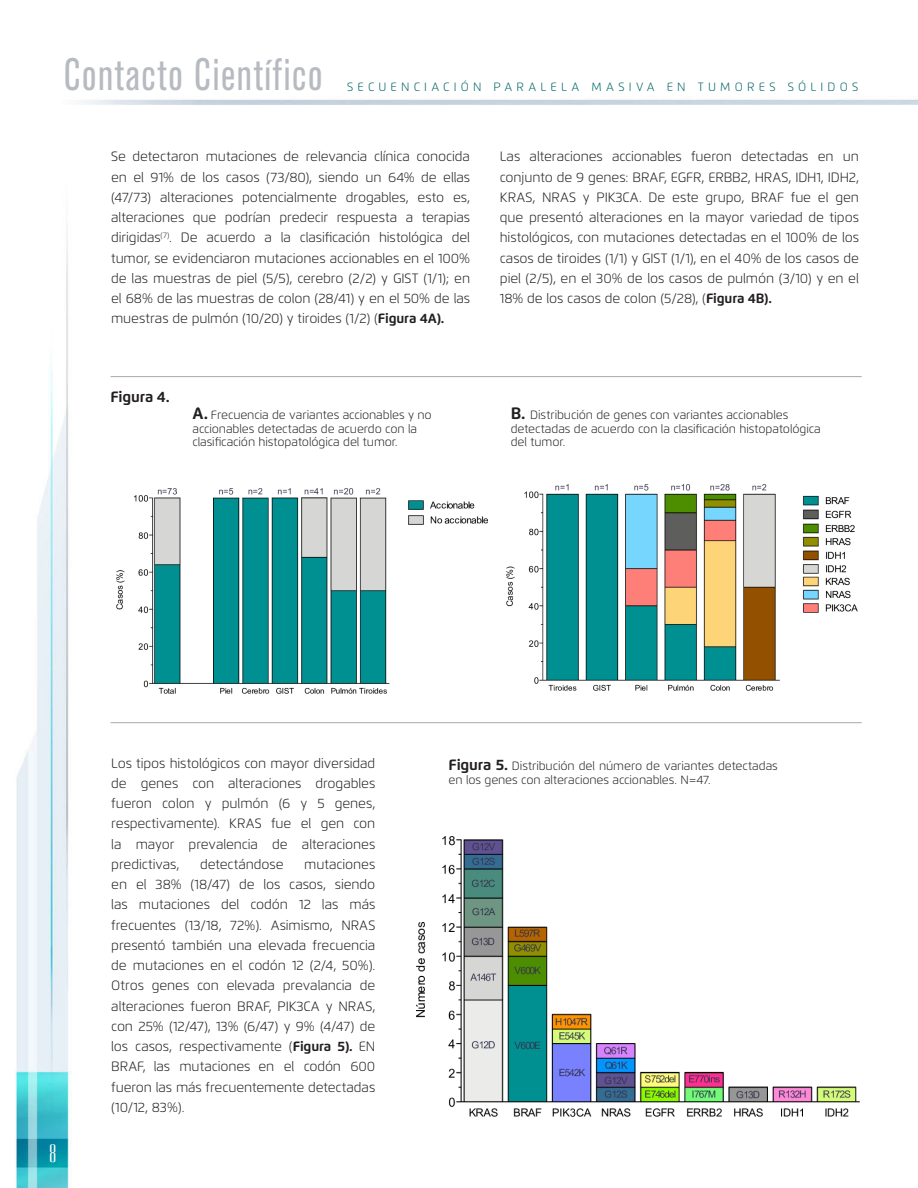
<style>
.page{position:relative;width:918px;height:1188px;background:#fff}
.page>*{position:absolute;margin:0;border:0;box-sizing:border-box;transform-origin:0 0}
.t1{font:condensed 45px "Akzidenz Grotesk BQ";letter-spacing:.04em;color:#b7bac0;scale:.9 1}
.t2{font:21px "Ultra Condensed Sans Serif";color:#fff}
.pie_fotos{font:700 15px "Flexo";letter-spacing:-.01em;color:#231f20}
.TEXTO_GENERAL_FLEXO{font:300 13.5px/20.2px "Flexo";letter-spacing:-.01em;color:#231f20;text-align:justify}
.pie_fotos-2{font:300 12px/13.5px "Flexo";letter-spacing:-.01em;color:#231f20}
.t3{font:300 12px "Flexo";letter-spacing:.35em;color:#006669}
.s1{font-weight:700}
.s2{font-weight:700;font-size:16.5px}
.s3{font-weight:700;font-size:15px}
</style>
<div class="page">
<img style="left:15px;top:99px;width:903px;height:1089px">
<hr style="left:111px;top:376px;width:751px;height:1px;background:#b5b0ad">
<hr style="left:111px;top:722px;width:751px;height:1px;background:#b5b0ad">
<div style="left:111px;top:466px;width:749px;height:246px;background:#fff"></div>
<img style="left:116px;top:488px;width:372px;height:205px">
<img style="left:506px;top:484px;width:351px;height:207px">
<img style="left:417px;top:837px;width:442px;height:279px">
<h1 class="t1" style="left:64px;top:49px;width:289px">Contacto Científico</h1>
<p class="t3" style="left:347px;top:80px;width:513px">SECUENCIACIÓN PARALELA MASIVA EN TUMORES SÓLIDOS</p>
<p class="TEXTO_GENERAL_FLEXO" style="left:111px;top:147px;width:361px">Se detectaron mutaciones de relevancia clínica conocida en el 91% de los casos (73/80), siendo un 64% de ellas (47/73) alteraciones potencialmente drogables, esto es, alteraciones que podrían predecir respuesta a terapias dirigidas<sup>(7)</sup>. De acuerdo a la clasificación histológica del tumor, se evidenciaron mutaciones accionables en el 100% de las muestras de piel (5/5), cerebro (2/2) y GIST (1/1); en el 68% de las muestras de colon (28/41) y en el 50% de las muestras de pulmón (10/20) y tiroides (1/2) (<span class="s1">Figura 4A).</span></p>
<p class="TEXTO_GENERAL_FLEXO" style="left:500px;top:147px;width:361px">Las alteraciones accionables fueron detectadas en un conjunto de 9 genes: BRAF, EGFR, ERBB2, HRAS, IDH1, IDH2, KRAS, NRAS y PIK3CA. De este grupo, BRAF fue el gen que presentó alteraciones en la mayor variedad de tipos histológicos, con mutaciones detectadas en el 100% de los casos de tiroides (1/1) y GIST (1/1), en el 40% de los casos de piel (2/5), en el 30% de los casos de pulmón (3/10) y en el 18% de los casos de colon (5/28), (<span class="s1">Figura 4B).</span></p>
<p class="pie_fotos" style="left:111px;top:387px;width:61px">Figura 4.</p>
<p class="pie_fotos-2" style="left:193px;top:408px;width:241px"><span class="s2">A.</span> Frecuencia de variantes accionables y no accionables detectadas de acuerdo con la clasificación histopatológica del tumor.</p>
<p class="pie_fotos-2" style="left:511px;top:408px;width:312px"><span class="s2">B.</span> Distribución de genes con variantes accionables detectadas de acuerdo con la clasificación histopatológica del tumor.</p>
<h2 class="t2" style="left:49px;top:1140px;width:9px">8</h2>
<p class="TEXTO_GENERAL_FLEXO" style="left:111px;top:753px;width:266px">Los tipos histológicos con mayor diversidad de genes con alteraciones drogables fueron colon y pulmón (6 y 5 genes, respectivamente). KRAS fue el gen con la mayor prevalencia de alteraciones predictivas,</p>
<p class="TEXTO_GENERAL_FLEXO" style="left:200px;top:854px;width:85px">detectándose</p>
<p class="TEXTO_GENERAL_FLEXO" style="left:111px;top:854px;width:266px;text-indent:193px">mutaciones en el 38% (18/47) de los casos, siendo las mutaciones del codón 12 las más frecuentes (13/18, 72%). Asimismo, NRAS presentó también una elevada frecuencia de mutaciones en el codón 12 (2/4, 50%).<br>Otros genes con elevada prevalancia de alteraciones fueron BRAF, PIK3CA y NRAS, con 25% (12/47), 13% (6/47) y 9% (4/47) de los casos, respectivamente (<span class="s1">Figura 5).</span> EN BRAF, las mutaciones en el codón 600 fueron las más frecuentemente detectadas (10/12, 83%).</p>
<p class="pie_fotos-2" style="left:449px;top:759px;width:331px"><span class="s3">Figura 5.</span> Distribución del número de variantes detectadas en los genes con alteraciones accionables. N=47.</p>
</div>
